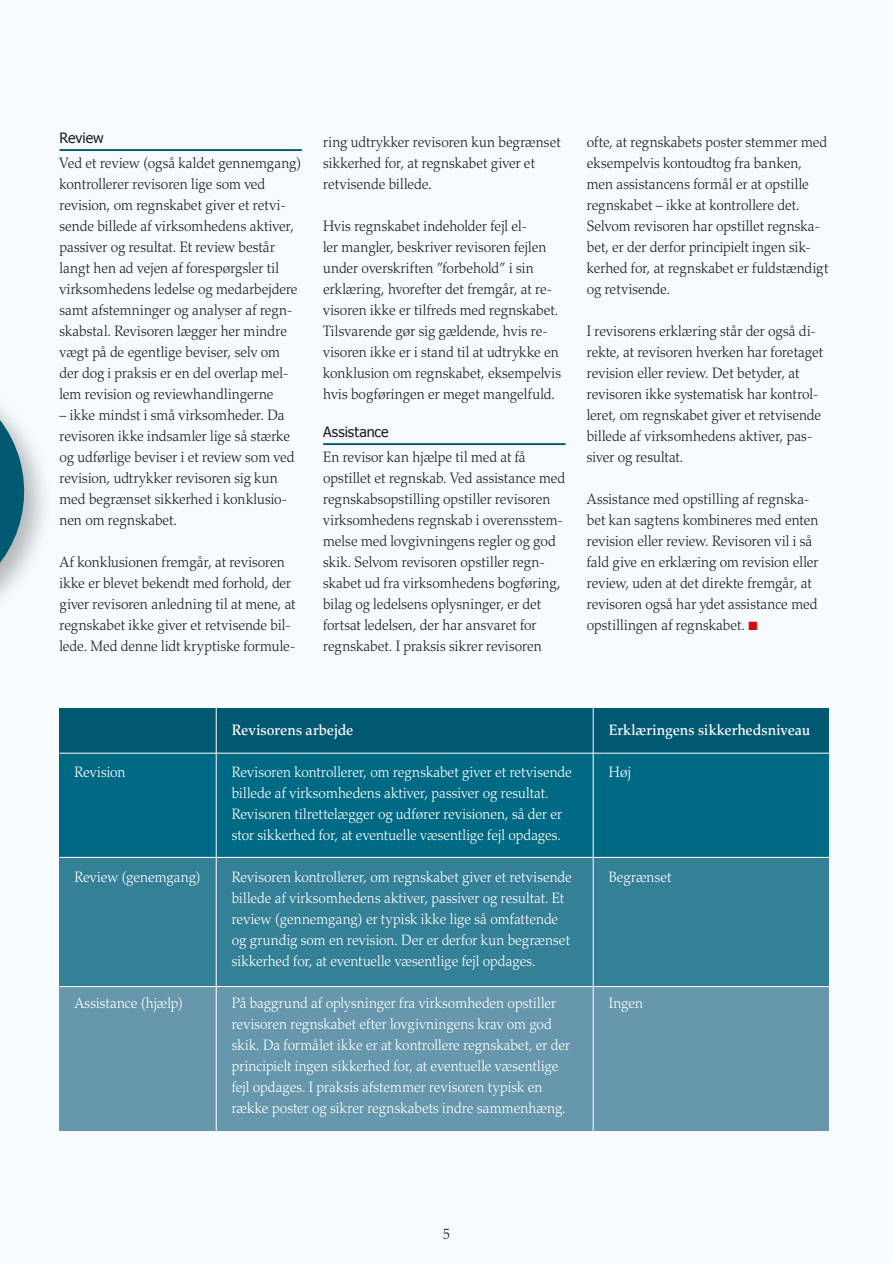
<style>
.page{position:relative;width:893px;height:1263px;background:#f5fbfe}
.page>*{position:absolute;margin:0;border:0;box-sizing:border-box;transform-origin:0 0}
.t1{font:300 15px/21px "Palatino";color:#1d1d1b;scale:.93 1}
.t2{font:300 15px/21px "Palatino";color:#fff;scale:.93 1}
.t3{font:500 15px "Palatino";color:#fff;scale:.93 1}
.t4{font:14.25px "Tahoma";color:#1d1d1b}
.s1{color:#d30a11}
</style>
<div class="page">
<hr style="left:60px;top:149px;width:242px;height:2px;background:#005871">
<hr style="left:323px;top:443px;width:243px;height:2px;background:#005871">
<div style="left:60px;top:708px;width:769px;height:423px;background:#005871"></div>
<div style="left:60px;top:753px;width:769px;height:105px;background:#006a84"></div>
<div style="left:60px;top:858px;width:769px;height:128px;background:#348097"></div>
<div style="left:60px;top:986px;width:769px;height:145px;background:#6697ac"></div>
<hr style="left:216px;top:708px;width:1px;height:423px;background:#fff">
<hr style="left:593px;top:708px;width:1px;height:423px;background:#fff">
<hr style="left:60px;top:753px;width:769px;height:1px;background:#fff">
<hr style="left:60px;top:857px;width:769px;height:1px;background:#fff">
<hr style="left:60px;top:986px;width:769px;height:1px;background:#fff">
<svg style="left:0;top:408px;width:37px;height:189px"></svg>
<p class="t4" style="left:60px;top:128px;width:46px">Review</p>
<p class="t1" style="left:60px;top:153px;width:262px">Ved et review (også kaldet gennemgang) kontrollerer revisoren lige som ved revision, om regnskabet giver et retvi&shy;sende billede af virksomhedens aktiver, passiver og resultat. Et review består langt hen ad vejen af forespørgsler til virksomhedens ledelse og medarbejdere samt afstemninger og analyser af regn&shy;skabstal. Revisoren lægger her mindre vægt på de egentlige beviser, selv om der dog i praksis er en del overlap mel&shy;lem revision og reviewhandlingerne</p>
<p class="t1" style="left:60px;top:405px;width:254px">– ikke mindst i små virksomheder. Da revisoren ikke indsamler lige så stærke og udførlige beviser i et review som ved revision, udtrykker revisoren sig kun med begrænset sikkerhed i konklusio&shy;nen om regnskabet.</p>
<p class="t1" style="left:60px;top:552px;width:256px">Af konklusionen fremgår, at revisoren ikke er blevet bekendt med forhold, der giver revisoren anledning til at mene, at regnskabet ikke giver et retvisende bil&shy;lede. Med denne lidt kryptiske formule-</p>
<p class="t1" style="left:323px;top:132px;width:257px">ring udtrykker revisoren kun begrænset sikkerhed for, at regnskabet giver et retvisende billede.</p>
<p class="t1" style="left:323px;top:216px;width:257px">Hvis regnskabet indeholder fejl el-<br>ler mangler, beskriver revisoren fejlen under overskriften ”forbehold” i sin erklæring, hvorefter det fremgår, at re&shy;visoren ikke er tilfreds med regnskabet.<br>Tilsvarende gør sig gældende, hvis re&shy;visoren ikke er i stand til at udtrykke en konklusion om regnskabet, eksempelvis hvis bogføringen er meget mangelfuld.</p>
<p class="t4" style="left:323px;top:422px;width:67px">Assistance</p>
<p class="t1" style="left:323px;top:447px;width:262px">En revisor kan hjælpe til med at få opstillet et regnskab. Ved assistance med regnskabsopstilling opstiller revisoren virksomhedens regnskab i overensstem&shy;melse med lovgivningens regler og god skik. Selvom revisoren opstiller regn&shy;skabet ud fra virksomhedens bogføring, bilag og ledelsens oplysninger, er det fortsat ledelsen, der har ansvaret for regnskabet. I praksis sikrer revisoren</p>
<p class="t1" style="left:587px;top:132px;width:261px">ofte, at regnskabets poster stemmer med eksempelvis kontoudtog fra banken, men assistancens formål er at opstille regnskabet – ikke at kontrollere det.<br>Selvom revisoren har opstillet regnska&shy;bet, er der derfor principielt ingen sik&shy;kerhed for, at regnskabet er fuldstændigt og retvisende.</p>
<p class="t1" style="left:587px;top:321px;width:256px">I revisorens erklæring står der også di&shy;rekte, at revisoren hverken har foretaget revision eller review. Det betyder, at revisoren ikke systematisk har kontrol&shy;leret, om regnskabet giver et retvisende billede af virksomhedens aktiver, pas&shy;siver og resultat.</p>
<p class="t1" style="left:587px;top:489px;width:251px">Assistance med opstilling af regnska&shy;bet kan sagtens kombineres med enten revision eller review. Revisoren vil i så fald give en erklæring om revision eller review, uden at det direkte fremgår, at revisoren også har ydet assistance med opstillingen af regnskabet. <span class="s1">■</span></p>
<p class="t2" style="left:74px;top:762px;width:56px">Revision</p>
<p class="t2" style="left:74px;top:867px;width:138px">Review (genemgang)</p>
<p class="t2" style="left:74px;top:993px;width:119px">Assistance (hjælp)</p>
<p class="t3" style="left:232px;top:721px;width:132px">Revisorens arbejde</p>
<p class="t2" style="left:232px;top:762px;width:367px">Revisoren kontrollerer, om regnskabet giver et retvisende billede af virksomhedens aktiver, passiver og resultat.<br>Revisoren tilrettelægger og udfører revisionen, så der er stor sikkerhed for, at eventuelle væsentlige fejl opdages.</p>
<p class="t2" style="left:232px;top:867px;width:367px">Revisoren kontrollerer, om regnskabet giver et retvisende billede af virksomhedens aktiver, passiver og resultat. Et review (gennemgang) er typisk ikke lige så omfattende og grundig som en revision. Der er derfor kun begrænset sikkerhed for, at eventuelle væsentlige fejl opdages.</p>
<p class="t2" style="left:232px;top:993px;width:365px">På baggrund af oplysninger fra virksomheden opstiller revisoren regnskabet efter lovgivningens krav om god skik. Da formålet ikke er at kontrollere regnskabet, er der principielt ingen sikkerhed for, at eventuelle væsentlige fejl opdages. I praksis afstemmer revisoren typisk en række poster og sikrer regnskabets indre sammenhæng.</p>
<p class="t3" style="left:609px;top:721px;width:218px">Erklæringens sikkerhedsniveau</p>
<p class="t2" style="left:609px;top:762px;width:26px">Høj</p>
<p class="t2" style="left:609px;top:867px;width:69px">Begrænset</p>
<p class="t2" style="left:609px;top:993px;width:39px">Ingen</p>
<p class="t1" style="left:443px;top:1224px;width:9px">5</p>
</div>
